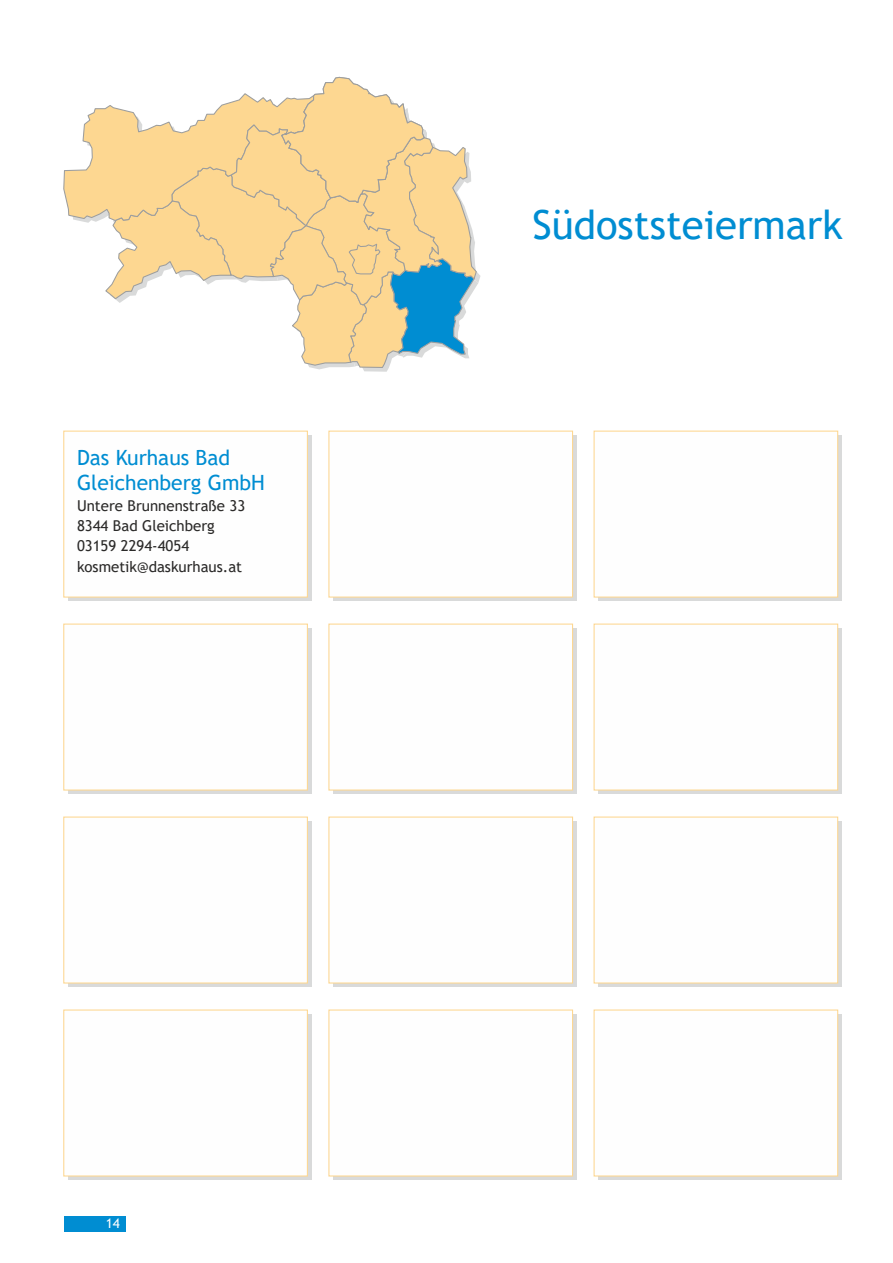
<style>
.page{position:relative;width:893px;height:1263px;background:#fff}
.page>*{position:absolute;margin:0;border:0;box-sizing:border-box;transform-origin:0 0}
.t1{font:40.05px "Trebuchet MS";color:#008dd2}
.t2{font:21px/24.5px "Trebuchet MS";color:#008dd2}
.t3{font:15px/20.1px "Trebuchet MS";color:#2b2a29}
.t4{font:13.5px "Trebuchet MS";color:#fefefe}
</style>
<div class="page">
<div style="left:68px;top:435px;width:244px;height:166px;background:#d9dada"></div>
<div style="left:333px;top:435px;width:244px;height:166px;background:#d9dada"></div>
<div style="left:598px;top:435px;width:244px;height:166px;background:#d9dada"></div>
<div style="left:68px;top:628px;width:244px;height:166px;background:#d9dada"></div>
<div style="left:333px;top:628px;width:244px;height:166px;background:#d9dada"></div>
<div style="left:598px;top:628px;width:244px;height:166px;background:#d9dada"></div>
<div style="left:68px;top:821px;width:244px;height:166px;background:#d9dada"></div>
<div style="left:333px;top:821px;width:244px;height:166px;background:#d9dada"></div>
<div style="left:598px;top:821px;width:244px;height:166px;background:#d9dada"></div>
<div style="left:68px;top:1014px;width:244px;height:166px;background:#d9dada"></div>
<div style="left:333px;top:1014px;width:244px;height:166px;background:#d9dada"></div>
<div style="left:598px;top:1014px;width:244px;height:166px;background:#d9dada"></div>
<div style="left:63px;top:430px;width:245px;height:168px;background:#fefefe"></div>
<div style="left:328px;top:430px;width:245px;height:168px;background:#fefefe"></div>
<div style="left:593px;top:430px;width:246px;height:168px;background:#fefefe"></div>
<div style="left:64px;top:1216px;width:61px;height:15px;background:#008dd2"></div>
<svg style="left:63px;top:76px;width:417px;height:296px"></svg>
<div style="left:63px;top:623px;width:245px;height:168px;background:#fefefe"></div>
<div style="left:328px;top:623px;width:245px;height:168px;background:#fefefe"></div>
<div style="left:593px;top:623px;width:246px;height:168px;background:#fefefe"></div>
<div style="left:63px;top:816px;width:245px;height:168px;background:#fefefe"></div>
<div style="left:328px;top:816px;width:245px;height:168px;background:#fefefe"></div>
<div style="left:593px;top:816px;width:246px;height:168px;background:#fefefe"></div>
<div style="left:63px;top:1009px;width:245px;height:168px;background:#fefefe"></div>
<div style="left:328px;top:1009px;width:245px;height:168px;background:#fefefe"></div>
<div style="left:593px;top:1009px;width:246px;height:168px;background:#fefefe"></div>
<h2 class="t2" style="left:77px;top:448px;width:189px">Das Kurhaus Bad<br>Gleichenberg GmbH</h2>
<p class="t3" style="left:77px;top:497px;width:170px">Untere Brunnenstraße 33<br>8344 Bad Gleichberg<br>03159 2294-4054 kosmetik@daskurhaus.at</p>
<p class="t4" style="left:106px;top:1218px;width:16px">14</p>
<h1 class="t1" style="left:533px;top:210px;width:312px">Südoststeiermark</h1>
</div>
